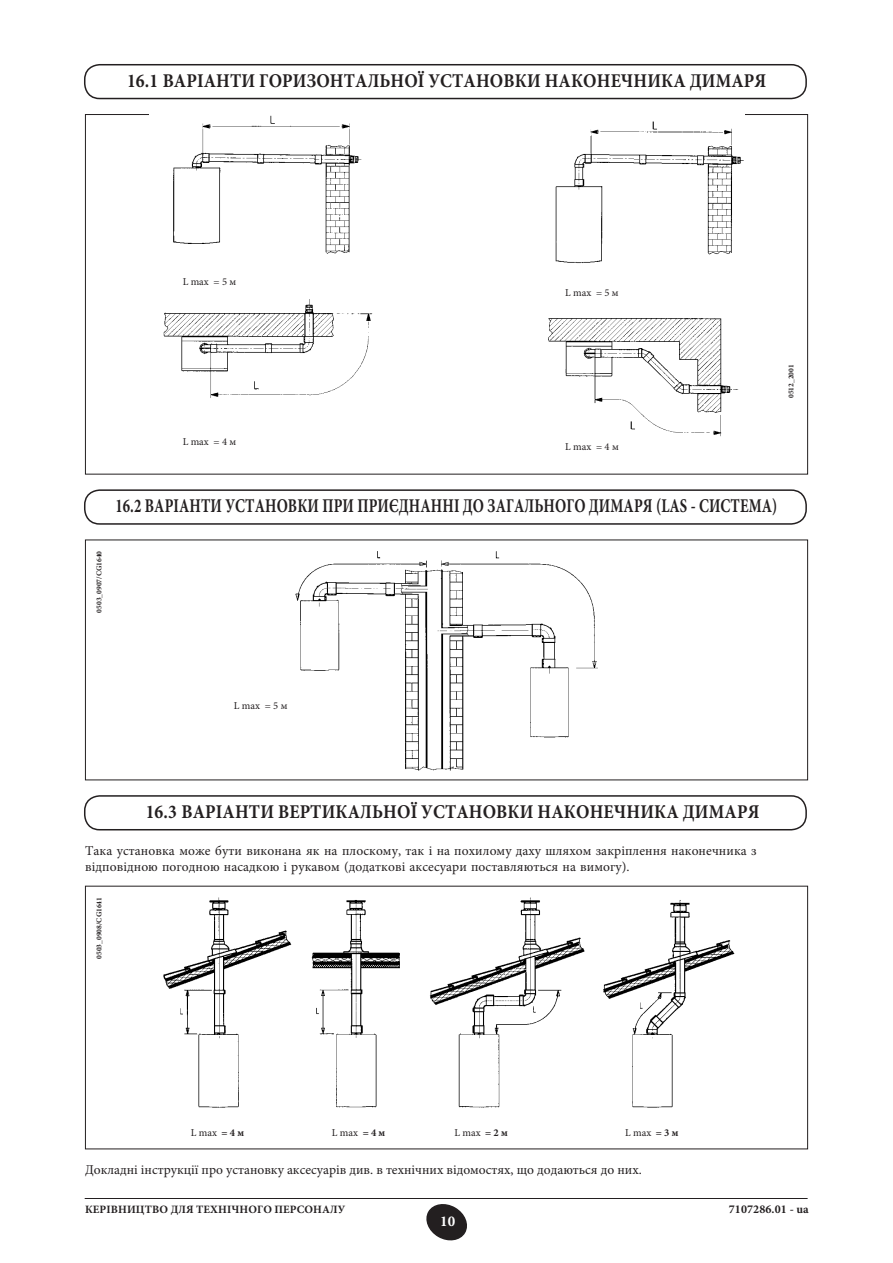
<style>
.page{position:relative;width:893px;height:1263px;background:#fff}
.page>*{position:absolute;margin:0;border:0;box-sizing:border-box;transform-origin:0 0}
.t1{font:700 19.5px "Minion Pro";letter-spacing:.005em;color:#231f20;scale:.9 1}
.t2{font:700 19.5px "Minion Pro";letter-spacing:.005em;color:#231f20;scale:.75 1}
.t3{font:700 15px "Minion Pro";color:#fff}
.t4{font:13.5px/15.8px "Minion Pro";letter-spacing:.005em;color:#231f20}
.t5{font:700 12px "Minion Pro";letter-spacing:.01em;color:#231f20}
.t6{font:700 11.25px "Minion Pro";letter-spacing:.01em;color:#231f20}
.t7{font:10.5px "Minion Pro";color:#231f20}
.t8{font:700 7.5px "Minion Pro";color:#231f20}
.s1{font-weight:700}
</style>
<div class="page">
<svg style="left:426px;top:1204px;width:41px;height:37px"></svg>
<hr style="left:85px;top:1198px;width:722px;height:1px;background:#231f20">
<div style="left:84px;top:64px;width:722px;height:35px;border:2px solid #231f20;border-radius:15px"></div>
<div style="left:84px;top:489px;width:722px;height:36px;border:2px solid #231f20;border-radius:15px"></div>
<div style="left:84px;top:795px;width:722px;height:35px;border:2px solid #231f20;border-radius:15px"></div>
<img style="left:163px;top:897px;width:571px;height:211px">
<img style="left:295px;top:551px;width:303px;height:220px">
<img style="left:163px;top:115px;width:581px;height:322px">
<h1 class="t1" style="left:127px;top:67px;width:711px">16.1 ВАРІАНТИ ГОРИЗОНТАЛЬНОЇ УСТАНОВКИ НАКОНЕЧНИКА ДИМАРЯ</h1>
<p class="t7" style="left:183px;top:275px;width:55px">L max = 5 м</p>
<p class="t7" style="left:565px;top:286px;width:55px">L max = 5 м</p>
<p class="t7" style="left:183px;top:435px;width:55px">L max = 4 м</p>
<p class="t7" style="left:565px;top:440px;width:55px">L max = 4 м</p>
<p class="t8" style="left:785px;top:398px;width:35px;rotate:-90deg">0512_2001</p>
<p class="t8" style="left:94px;top:613px;width:63px;rotate:-90deg">0503_0907/CG1640</p>
<h1 class="t2" style="left:115px;top:492px;width:884px">16.2 ВАРІАНТИ УСТАНОВКИ ПРИ ПРИЄДНАННІ ДО ЗАГАЛЬНОГО ДИМАРЯ (LAS - СИСТЕМА)</h1>
<p class="t7" style="left:234px;top:699px;width:55px">L max = 5 м</p>
<h1 class="t1" style="left:146px;top:798px;width:683px">16.3 ВАРІАНТИ ВЕРТИКАЛЬНОЇ УСТАНОВКИ НАКОНЕЧНИКА ДИМАРЯ</h1>
<p class="t4" style="left:85px;top:843px;width:673px">Така установка може бути виконана як на плоскому, так і на похилому даху шляхом закріплення наконечника з відповідною погодною насадкою і рукавом (додаткові аксесуари поставляються на вимогу).</p>
<p class="t8" style="left:94px;top:959px;width:63px;rotate:-90deg">0503_0908/CG1641</p>
<p class="t7" style="left:191px;top:1125px;width:55px">L max <span class="s1">= 4 м</span></p>
<p class="t7" style="left:332px;top:1125px;width:55px">L max <span class="s1">= 4 м</span></p>
<p class="t7" style="left:454px;top:1125px;width:55px">L max <span class="s1">= 2 м</span></p>
<p class="t7" style="left:625px;top:1125px;width:55px">L max <span class="s1">= 3 м</span></p>
<p class="t4" style="left:85px;top:1162px;width:558px">Докладні інструкції про установку аксесуарів див. в технічних відомостях, що додаються до них.</p>
<p class="t6" style="left:85px;top:1201px;width:262px">КЕРІВНИЦТВО ДЛЯ ТЕХНІЧНОГО ПЕРСОНАЛУ</p>
<p class="t5" style="left:728px;top:1201px;width:81px">7107286.01 - ua</p>
<p class="t3" style="left:440px;top:1211px;width:16px">10</p>
</div>
